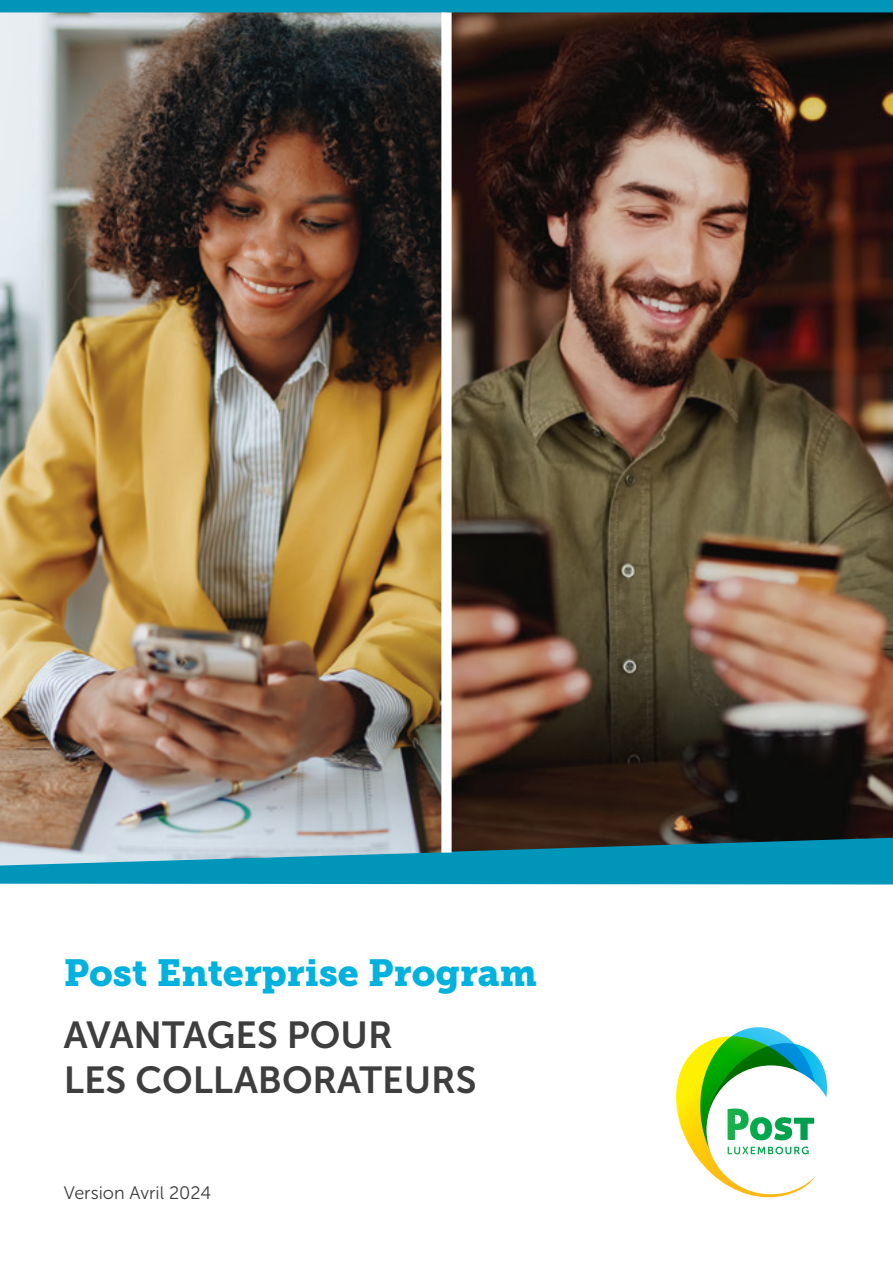
<style>
.page{position:relative;width:893px;height:1263px;background:#fff}
.page>*{position:absolute;margin:0;border:0;box-sizing:border-box;transform-origin:0 0}
.t1{font:37.5px "Museo Sans 700";color:#3e3e3f}
.t2{font:37.5px "Museo Slab 900";color:#00b2dd}
.t3{font:18px "Museo Sans 300";color:#3e3e3f}
</style>
<div class="page">
<svg style="left:676px;top:1027px;width:151px;height:171px"></svg>
<div style="left:0;top:0;width:893px;height:884px;background:#0095b9"></div>
<img style="left:0;top:12px;width:447px;height:853px">
<img style="left:452px;top:12px;width:441px;height:840px">
<div style="left:441px;top:12px;width:11px;height:841px;background:#fff"></div>
<p class="t2" style="left:64px;top:951px;width:475px">Post Enterprise Program</p>
<p class="t1" style="left:64px;top:1014px;width:330px">AVANTAGES POUR</p>
<p class="t1" style="left:64px;top:1059px;width:414px">LES COLLABORATEURS</p>
<p class="t3" style="left:64px;top:1183px;width:149px">Version Avril 2024</p>
</div>
